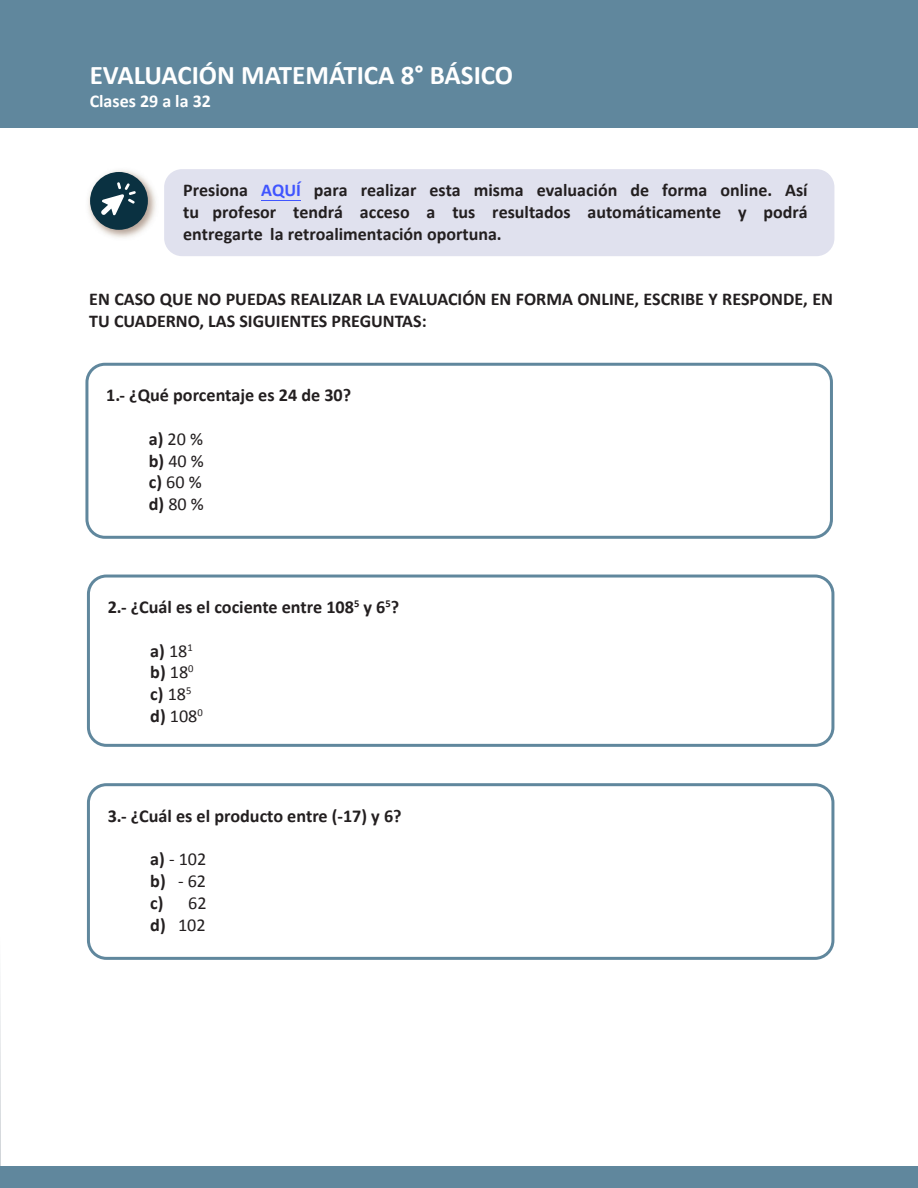
<style>
.page{position:relative;width:918px;height:1188px;background:#fff}
.page>*{position:absolute;margin:0;border:0;box-sizing:border-box;transform-origin:0 0}
.t1{font:700 27px "Calibri";color:#fff}
.t2{font:700 18.15px "Calibri";color:#231f20}
.t3{font:18.15px "Calibri";color:#231f20}
.t4{font:700 18px/21.6px "Calibri";color:#231f20}
.t5{font:700 18px "Calibri";color:#fff}
.s1{color:#4055ff}
.s2{font-weight:700}
.s3{font-weight:400}
</style>
<div class="page">
<hr style="left:0;top:932px;width:1px;height:256px;background:#182d41">
<div style="left:0;top:0;width:918px;height:127px;background:#60879d"></div>
<div style="left:164px;top:169px;width:670px;height:87px;background:#e0e1ee;border-radius:18px"></div>
<img style="left:88px;top:170px;width:68px;height:68px">
<div style="left:90px;top:172px;width:58px;height:58px;background:#0a3141;border-radius:50%"></div>
<svg style="left:101px;top:182px;width:35px;height:33px"></svg>
<div style="left:85px;top:363px;width:748px;height:176px;border:3px solid #60879d;border-radius:18px"></div>
<div style="left:87px;top:575px;width:747px;height:172px;border:3px solid #60879d;border-radius:18px"></div>
<div style="left:87px;top:783px;width:747px;height:177px;border:3px solid #60879d;border-radius:18px"></div>
<div style="left:0;top:1167px;width:918px;height:21px;background:#60879d"></div>
<hr style="left:261px;top:200px;width:40px;height:1px;background:#4055ff">
<p class="t1" style="left:90px;top:56px;width:425px">EVALUACIÓN MATEMÁTICA 8° BÁSICO</p>
<p class="t5" style="left:90px;top:89px;width:123px">Clases 29 a la 32</p>
<p class="t4" style="left:183px;top:179px;width:626px;text-align:justify">Presiona <span class="s1">AQUÍ</span> para realizar esta misma evaluación de forma online. Así tu profesor tendrá acceso a tus resultados automáticamente y podrá entregarte la retroalimentación oportuna.</p>
<p class="t4" style="left:89px;top:288px;width:745px">EN CASO QUE NO PUEDAS REALIZAR LA EVALUACIÓN EN FORMA ONLINE, ESCRIBE Y RESPONDE, EN<br>TU CUADERNO, LAS SIGUIENTES PREGUNTAS:</p>
<p class="t2" style="left:106px;top:382px;width:246px">1.- ¿Qué porcentaje es 24 de 30?</p>
<p class="t3" style="left:149px;top:427px;width:56px"><span class="s2">a)</span> 20 %</p>
<p class="t3" style="left:149px;top:449px;width:57px"><span class="s2">b)</span> 40 %</p>
<p class="t3" style="left:149px;top:471px;width:54px"><span class="s2">c)</span> 60 %</p>
<p class="t3" style="left:149px;top:493px;width:57px"><span class="s2">d)</span> 80 %</p>
<p class="t2" style="left:108px;top:594px;width:293px">2.- ¿Cuál es el cociente entre 108<sup>5</sup> y 6<sup>5</sup>?</p>
<p class="t2" style="left:150px;top:638px;width:44px">a) <span class="s3">18</span><sup>1</sup></p>
<p class="t2" style="left:150px;top:660px;width:45px">b) <span class="s3">18</span><sup>0</sup></p>
<p class="t2" style="left:150px;top:681px;width:43px">c) <span class="s3">18</span><sup>5</sup></p>
<p class="t3" style="left:150px;top:705px;width:54px"><span class="s2">d)</span> 108<sup>0</sup></p>
<p class="t2" style="left:108px;top:803px;width:295px">3.- ¿Cuál es el producto entre (-17) y 6?</p>
<p class="t3" style="left:150px;top:848px;width:58px"><span class="s2">a)</span> - 102</p>
<p class="t3" style="left:150px;top:870px;width:57px"><span class="s2">b)</span> - 62</p>
<p class="t2" style="left:150px;top:890px;width:58px">c) <span class="s3">62</span></p>
<p class="t3" style="left:150px;top:913px;width:57px"><span class="s2">d)</span> 102</p>
</div>
